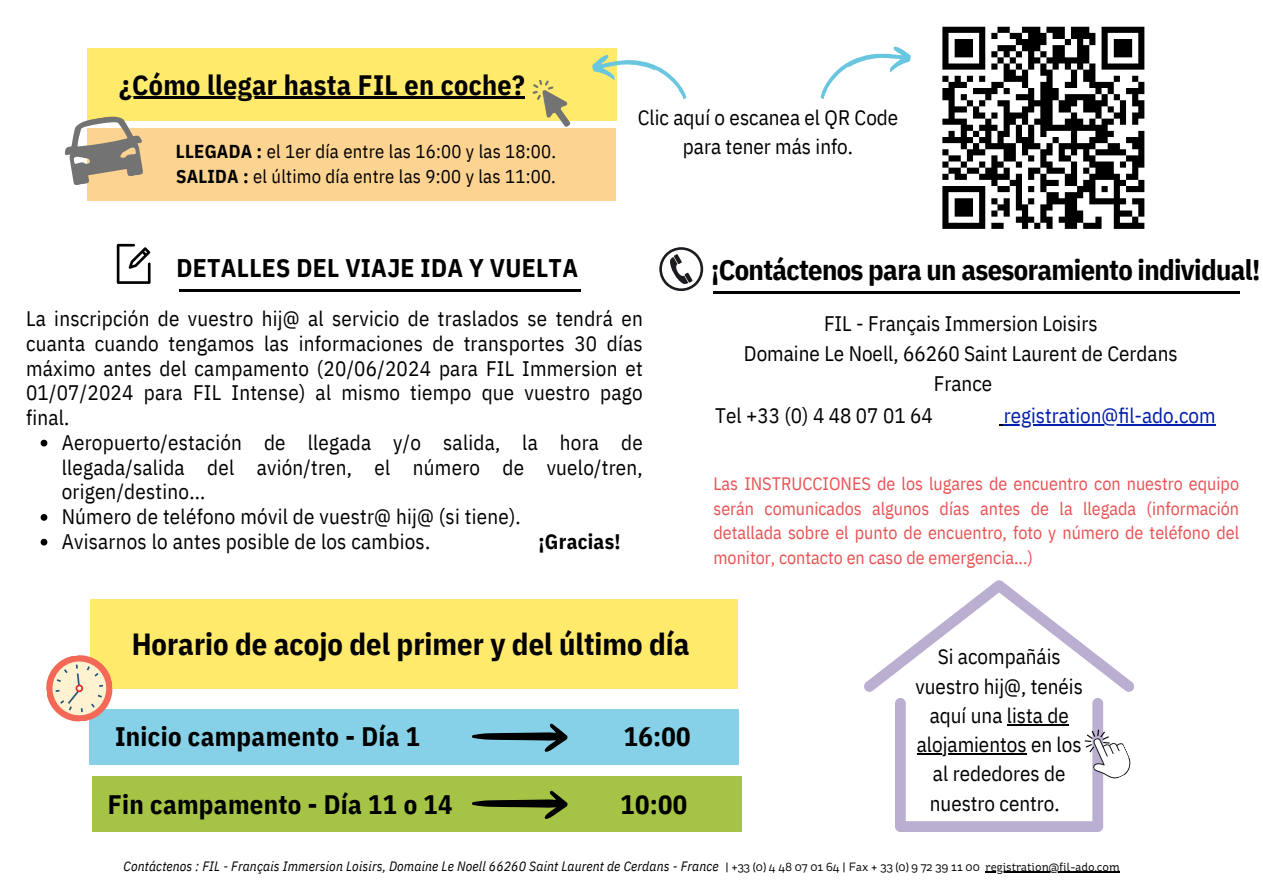
<style>
.page{position:relative;width:1263px;height:894px;background:#fff}
.page>*{position:absolute;margin:0;border:0;box-sizing:border-box;transform-origin:0 0}
.t1{font:700 30.45px "IBM Plex Sans Cond";color:#000}
.t2{font:700 28.5px "IBM Plex Sans Cond";letter-spacing:-.025em;color:#000}
.t3{font:700 27.9px "IBM Plex Sans Cond";letter-spacing:.01em;color:#000}
.t4{font:700 26.7px "IBM Plex Sans Cond";letter-spacing:.01em;color:#000}
.t5{font:700 25.5px "IBM Plex Sans Cond";letter-spacing:.01em;color:#000}
.t6{font:21px/24.8px "IBM Plex Sans Cond";letter-spacing:.01em;color:#000;text-align:center}
.t7{font:21px "IBM Plex Sans Cond";color:#021eaa}
.t8{font:700 21px "IBM Plex Sans Cond";letter-spacing:.01em;color:#000}
.t9{font:18.6px/25.8px "IBM Plex Sans Cond";letter-spacing:.01em;color:#000}
.t10{font:18px/24.8px "IBM Plex Sans Cond";color:#e85253;text-align:justify}
.t11{font:italic 13.5px "IBM Plex Sans Cond";letter-spacing:.01em;color:#000}
.s1{font-weight:700}
.s2{font-family:"St Ryde";font-style:normal;font-size:12px}
</style>
<div class="page">
<div style="left:87px;top:48px;width:530px;height:73px;background:#ffea6c"></div>
<hr style="left:119px;top:97px;width:406px;height:2px;background:#000">
<div style="left:87px;top:128px;width:528px;height:73px;background:#fcd391"></div>
<svg style="left:64px;top:116px;width:79px;height:69px"></svg>
<svg style="left:592px;top:54px;width:95px;height:45px"></svg>
<svg style="left:820px;top:46px;width:91px;height:53px"></svg>
<svg style="left:532px;top:79px;width:39px;height:48px"></svg>
<div style="left:90px;top:599px;width:648px;height:89px;background:#ffea6c"></div>
<div style="left:89px;top:709px;width:649px;height:55px;background:#86d1e7"></div>
<div style="left:92px;top:776px;width:649px;height:55px;background:#a5c345"></div>
<svg style="left:472px;top:723px;width:96px;height:28px"></svg>
<svg style="left:472px;top:790px;width:96px;height:28px"></svg>
<svg style="left:46px;top:655px;width:70px;height:67px"></svg>
<div style="left:75px;top:684px;width:8px;height:8px;border:2px solid #d7282f;border-radius:50%"></div>
<hr style="left:713px;top:291px;width:526px;height:3px;background:#000">
<svg style="left:117px;top:244px;width:33px;height:40px"></svg>
<svg style="left:659px;top:247px;width:44px;height:44px"></svg>
<svg style="left:41px;top:439px;width:6px;height:7px"></svg>
<svg style="left:41px;top:514px;width:6px;height:6px"></svg>
<svg style="left:41px;top:538px;width:6px;height:7px"></svg>
<svg style="left:864px;top:580px;width:271px;height:251px"></svg>
<hr style="left:1007px;top:723px;width:62px;height:1px;background:#000">
<hr style="left:917px;top:753px;width:110px;height:1px;background:#000">
<hr style="left:179px;top:289px;width:401px;height:2px;background:#000">
<hr style="left:986px;top:871px;width:134px;height:1px;background:#000">
<svg style="left:942px;top:26px;width:203px;height:203px"></svg>
<hr style="left:1004px;top:424px;width:212px;height:1px;background:#021eaa">
<h3 class="t3" style="left:119px;top:66px;width:407px">¿Cómo llegar hasta FIL en coche?</h3>
<p class="t9" style="left:176px;top:138px;width:382px"><span class="s1">LLEGADA :</span> el 1er día entre las 16:00 y las 18:00.<br><span class="s1">SALIDA :</span> el último día entre las 9:00 y las 11:00.</p>
<p class="t6" style="left:638px;top:103px;width:262px;line-height:29.2px">Clic aquí o escanea el QR Code para tener más info.</p>
<p class="t5" style="left:176px;top:250px;width:403px">DETALLES DEL VIAJE IDA Y VUELTA</p>
<h2 class="t2" style="left:711px;top:250px;width:551px">¡Contáctenos para un asesoramiento individual!</h2>
<p class="t6" style="left:824px;top:310px;width:275px">FIL - Français Immersion Loisirs</p>
<p class="t6" style="left:744px;top:341px;width:435px">Domaine Le Noell, 66260 Saint Laurent de Cerdans</p>
<p class="t6" style="left:934px;top:371px;width:60px">France</p>
<p class="t6" style="left:715px;top:402px;width:219px">Tel +33 (0) 4 48 07 01 64</p>
<p class="t6" style="left:62px;top:429px;width:583px;text-align:left">Aeropuerto/estación de llegada y/o salida, la hora de llegada/salida del avión/tren, el número de vuelo/tren, origen/destino...<br>Número de teléfono móvil de vuestr@ hij@ (si tiene).<br>Avisarnos lo antes posible de los cambios.</p>
<p class="t6" style="left:26px;top:306px;width:618px;text-align:justify">La inscripción de vuestro hij@ al servicio de traslados se tendrá en cuanta cuando tengamos las informaciones de transportes 30 días máximo antes del campamento (20/06/2024 para FIL Immersion et 01/07/2024 para FIL Intense) al mismo tiempo que vuestro pago final.</p>
<p class="t7" style="left:1004px;top:401px;width:213px">registration@fil-ado.com</p>
<p class="t10" style="left:713px;top:470px;width:527px">Las INSTRUCCIONES de los lugares de encuentro con nuestro equipo serán comunicados algunos días antes de la llegada (información detallada sobre el punto de encuentro, foto y número de teléfono del monitor, contacto en caso de emergencia...)</p>
<p class="t8" style="left:539px;top:527px;width:84px">¡Gracias!</p>
<h1 class="t1" style="left:132px;top:623px;width:559px">Horario de acojo del primer y del último día</h1>
<p class="t4" style="left:115px;top:718px;width:307px">Inicio campamento - Día 1</p>
<p class="t4" style="left:624px;top:718px;width:68px">16:00</p>
<p class="t4" style="left:108px;top:786px;width:346px">Fin campamento - Día 11 o 14</p>
<p class="t4" style="left:620px;top:786px;width:69px">10:00</p>
<p class="t6" style="left:915px;top:641px;width:169px;line-height:29.2px">Si acompañáis vuestro hij@, tenéis aquí una lista de alojamientos en los al rededores de nuestro centro.</p>
<p class="t11" style="left:124px;top:857px;width:998px">Contáctenos : FIL - Français Immersion Loisirs, Domaine Le Noell 66260 Saint Laurent de Cerdans - France <span class="s2">| +33 (0) 4 48 07 01 64 | Fax + 33 (0) 9 72 39 11 00 registration@fil-ado.com</span></p>
</div>
